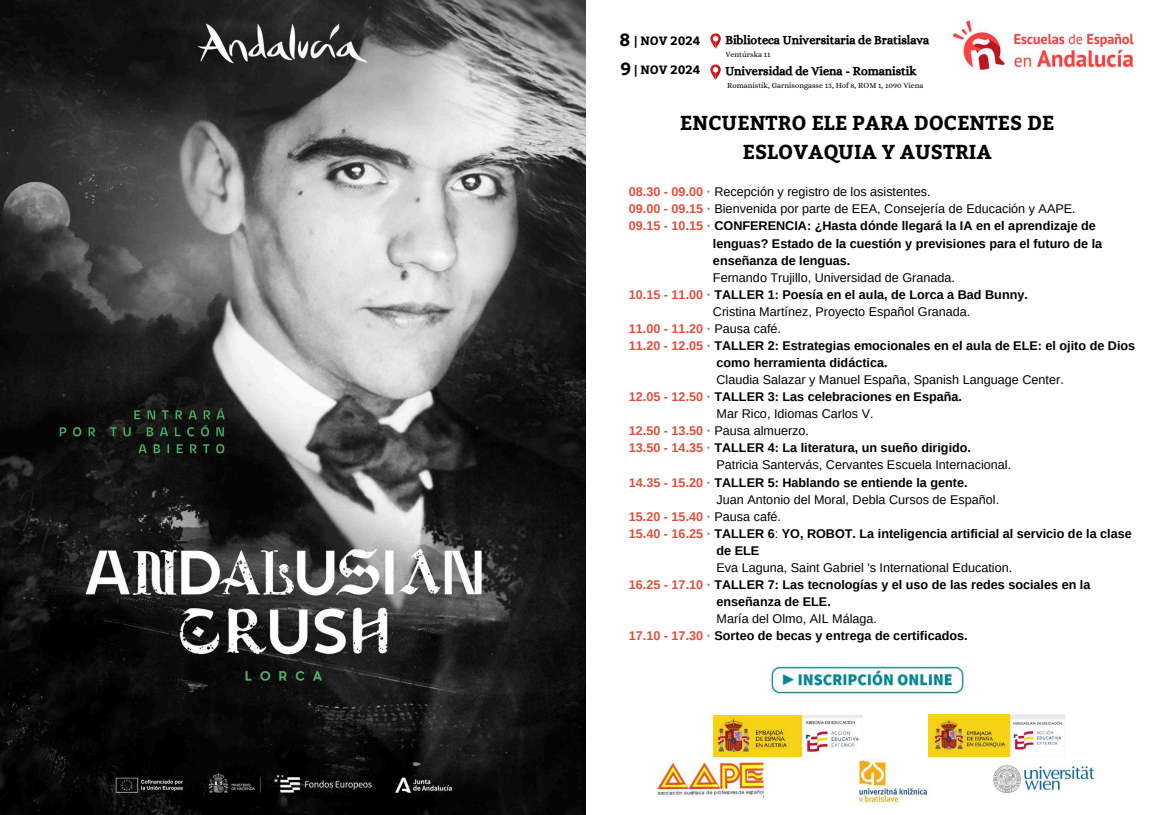
<style>
.page{position:relative;width:1152px;height:815px;background:#fff}
.page>*{position:absolute;margin:0;border:0;box-sizing:border-box;transform-origin:0 0}
.t1{font:700 20.12px/28.9px "Bitter";color:#000;text-align:center}
.t2{font:700 12.6px/17.1px "Arimo";color:#000;text-align:center}
.t3{font:12.6px "Arimo";color:#000}
.t4{font:700 12.6px "Arimo";color:#e04e39}
.t5{font:12.25px "CA Generated";color:#000}
.t6{font:700 11.99px "Bitter";color:#000}
.t7{font:7.88px "Alice";color:#000}
.s1{font-size:17.5px}
.s2{font-weight:700;color:#e04e39}
.s3{color:#e04e39}
.s4{font-weight:400;color:#000}
.s5{font-weight:400}
</style>
<div class="page">
<svg style="left:710px;top:33px;width:10px;height:15px"></svg>
<svg style="left:710px;top:64px;width:10px;height:15px"></svg>
<img style="left:713px;top:715px;width:149px;height:41px">
<img style="left:656px;top:759px;width:107px;height:37px">
<img style="left:858px;top:759px;width:71px;height:46px">
<img style="left:0;top:0;width:585px;height:814px">
<img style="left:986px;top:756px;width:109px;height:38px">
<img style="left:950px;top:19px;width:184px;height:56px">
<img style="left:770px;top:666px;width:197px;height:30px">
<img style="left:928px;top:714px;width:136px;height:42px">
<p class="t6" style="left:619px;top:32px;width:82px"><span class="s1">8</span> | NOV 2024</p>
<p class="t5" style="left:725px;top:33px;width:205px">Biblioteca Universitaria de Bratislava</p>
<p class="t7" style="left:725px;top:50px;width:47px">Ventúrska 11</p>
<p class="t5" style="left:725px;top:64px;width:192px">Universidad de Viena - Romanistik</p>
<p class="t7" style="left:727px;top:81px;width:198px">Romanistik, Garnisongasse 13, Hof 8, ROM 1, 1090 Viena</p>
<h1 class="t1" style="left:679px;top:107px;width:376px">ENCUENTRO ELE PARA DOCENTES DE<br>ESLOVAQUIA Y AUSTRIA</h1>
<p class="t6" style="left:620px;top:60px;width:81px"><span class="s1">9</span> | NOV 2024</p>
<p class="t3" style="left:628px;top:185px;width:303px"><span class="s2">08.30 - 09.00 ·</span> Recepción y registro de los asistentes.</p>
<p class="t3" style="left:628px;top:202px;width:448px"><span class="s2">09.00 - 09.15 ·</span> Bienvenida por parte de EEA, Consejería de Educación y AAPE.</p>
<p class="t2" style="left:628px;top:217px;width:468px"><span class="s3">09.15 - 10.15 ·</span> CONFERENCIA: ¿Hasta dónde llegará la IA en el aprendizaje de</p>
<p class="t2" style="left:712px;top:234px;width:390px">lenguas? Estado de la cuestión y previsiones para el futuro de la</p>
<p class="t2" style="left:712px;top:251px;width:139px">enseñanza de lenguas.</p>
<p class="t3" style="left:712px;top:270px;width:243px">Fernando Trujillo, Universidad de Granada.</p>
<p class="t2" style="left:628px;top:286px;width:400px"><span class="s3">10.15 - 11.00 ·</span> TALLER 1: Poesía en el aula, de Lorca a Bad Bunny.</p>
<p class="t3" style="left:712px;top:304px;width:259px">Cristina Martínez, Proyecto Español Granada.</p>
<p class="t4" style="left:628px;top:321px;width:154px">11.00 - 11.20 · <span class="s4">Pausa café.</span></p>
<p class="t2" style="left:628px;top:337px;width:508px"><span class="s3">11.20 - 12.05 ·</span> TALLER 2: Estrategias emocionales en el aula de ELE: el ojito de Dios</p>
<p class="t2" style="left:716px;top:354px;width:173px">como herramienta didáctica.</p>
<p class="t3" style="left:716px;top:372px;width:349px">Claudia Salazar y Manuel España, Spanish Language Center.</p>
<p class="t2" style="left:628px;top:388px;width:334px"><span class="s3">12.05 - 12.50 ·</span> TALLER 3: Las celebraciones en España.</p>
<p class="t3" style="left:716px;top:407px;width:158px">Mar Rico, Idiomas Carlos V.</p>
<p class="t3" style="left:628px;top:424px;width:182px"><span class="s2">12.50 - 13.50 ·</span> Pausa almuerzo.</p>
<p class="t2" style="left:628px;top:439px;width:344px"><span class="s3">13.50 - 14.35 ·</span> TALLER 4: La literatura, un sueño dirigido.</p>
<p class="t3" style="left:716px;top:458px;width:296px">Patricia Santervás, Cervantes Escuela Internacional.</p>
<p class="t2" style="left:628px;top:473px;width:340px"><span class="s3">14.35 - 15.20 ·</span> TALLER 5: Hablando se entiende la gente.</p>
<p class="t3" style="left:716px;top:492px;width:284px">Juan Antonio del Moral, Debla Cursos de Español.</p>
<p class="t4" style="left:628px;top:509px;width:154px">15.20 - 15.40 · <span class="s4">Pausa café.</span></p>
<p class="t2" style="left:628px;top:524px;width:504px"><span class="s3">15.40 - 16.25 ·</span> TALLER 6<span class="s5">:</span> YO, ROBOT. La inteligencia artificial al servicio de la clase</p>
<p class="t2" style="left:716px;top:542px;width:44px">de ELE</p>
<p class="t3" style="left:716px;top:560px;width:297px">Eva Laguna, Saint Gabriel 's International Education.</p>
<p class="t2" style="left:628px;top:576px;width:463px"><span class="s3">16.25 - 17.10 ·</span> TALLER 7: Las tecnologías y el uso de las redes sociales en la</p>
<p class="t2" style="left:716px;top:593px;width:116px">enseñanza de ELE.</p>
<p class="t2" style="left:628px;top:610px;width:340px"><span class="s5">María del Olmo, AIL Málaga.<br></span><span class="s3">17.10 - 17.30 ·</span> Sorteo de becas y entrega de certificados.</p>
</div>
